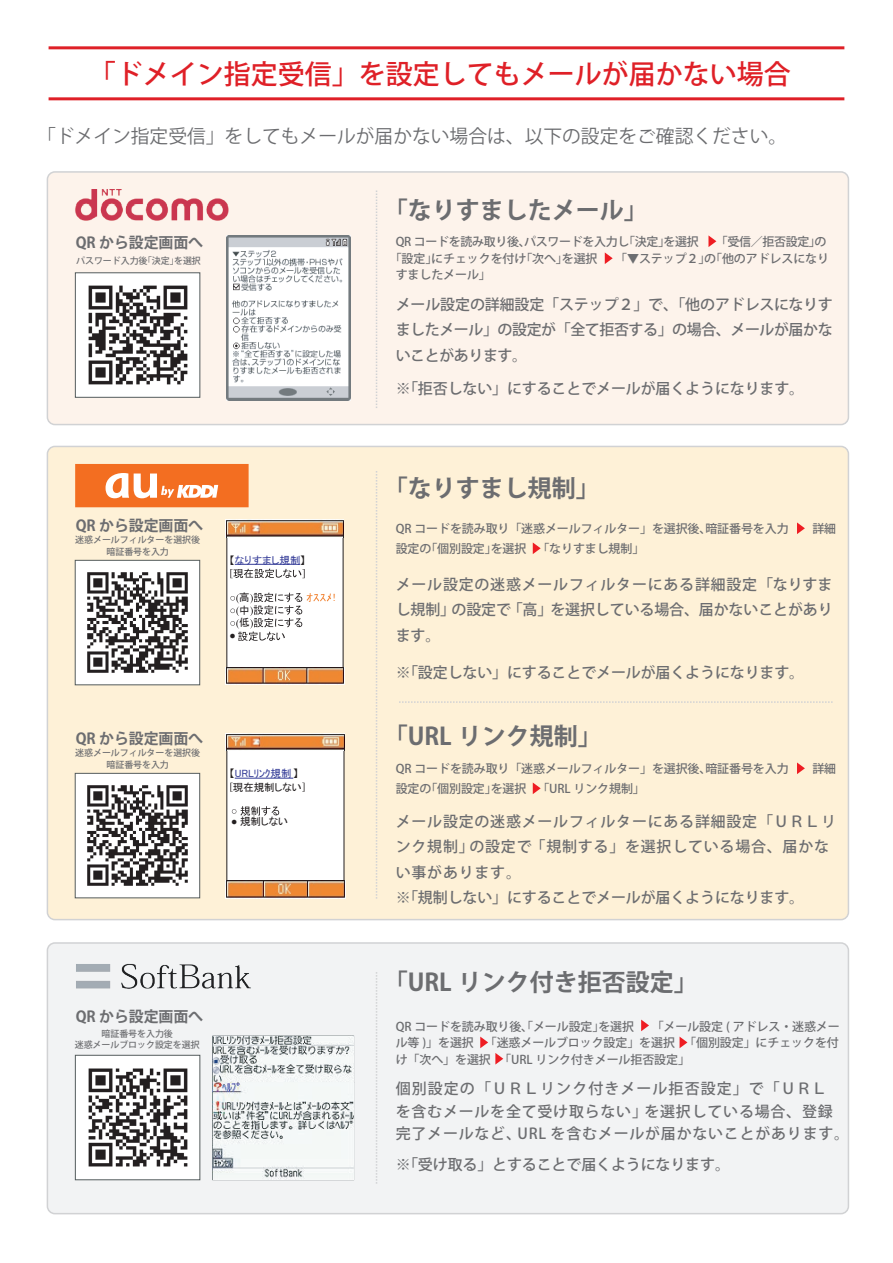
<style>
.page{position:relative;width:893px;height:1263px;background:#fff}
.page>*{position:absolute;margin:0;border:0;box-sizing:border-box;transform-origin:0 0}
.t1{font:500 27px "Koz Go Pro";color:#df2027}
.t2{font:700 24px "Koz Go Pro";color:#6c6d70}
.t3{font:18.75px "Koz Go Pro";color:#6c6d70}
.t4{font:500 15px/25.5px "Koz Go Pro";letter-spacing:-.01em;color:#6c6d70;text-align:justify}
.t5{font:500 15px/25.5px "Koz Go Pro";letter-spacing:.05em;color:#6c6d70}
.t6{font:700 15px "Koz Go Pro";letter-spacing:-.01em;color:#6c6d70}
.t7{font:500 12px/16.5px "Koz Go Pro";letter-spacing:-.01em;color:#6c6d70}
.t8{font:10.5px/12.6px "MS P Gothic";letter-spacing:-.015em;color:#231f20}
.t9{font:10.5px "MS P Gothic";color:#333b97}
.t10{font:10.5px "MS P Gothic";color:#f18231}
.t11{font:500 9px/11.2px "Koz Go Pro";letter-spacing:-.01em;color:#6c6d70;text-align:center}
.t12{font:5.55px "MS P Gothic";color:#231f20}
.s1{color:#231f20}
.s2{color:#333b97}
</style>
<div class="page">
<div style="left:46px;top:445px;width:803px;height:475px;background:#fef1d7"></div>
<div style="left:46px;top:942px;width:803px;height:272px;background:#f2f3f4"></div>
<svg style="left:48px;top:46px;width:797px;height:4px;background:#e6575c"></svg>
<svg style="left:48px;top:97px;width:797px;height:4px;background:#e6575c"></svg>
<div style="left:46px;top:171px;width:803px;height:253px;background:#fdf3eb"></div>
<img style="left:62px;top:176px;width:181px;height:59px">
<img style="left:62px;top:949px;width:202px;height:56px">
<div style="left:75px;top:464px;width:174px;height:43px;background:#f36e21"></div>
<svg style="left:106px;top:473px;width:112px;height:25px"></svg>
<img style="left:75px;top:273px;width:125px;height:124px">
<svg style="left:708px;top:235px;width:8px;height:12px"></svg>
<svg style="left:605px;top:252px;width:8px;height:12px"></svg>
<svg style="left:797px;top:522px;width:8px;height:12px"></svg>
<svg style="left:533px;top:542px;width:8px;height:12px"></svg>
<svg style="left:797px;top:762px;width:8px;height:12px"></svg>
<svg style="left:533px;top:782px;width:8px;height:12px"></svg>
<svg style="left:480px;top:1036px;width:8px;height:12px"></svg>
<svg style="left:495px;top:1053px;width:8px;height:11px"></svg>
<svg style="left:680px;top:1036px;width:7px;height:12px"></svg>
<svg style="left:641px;top:1019px;width:8px;height:12px"></svg>
<svg style="left:397px;top:700px;width:437px;height:4px;background:#f5ebd6"></svg>
<svg style="left:375px;top:189px;width:3px;height:221px"></svg>
<svg style="left:375px;top:469px;width:3px;height:431px"></svg>
<svg style="left:375px;top:970px;width:3px;height:215px"></svg>
<svg style="left:226px;top:537px;width:118px;height:130px"></svg>
<img style="left:225px;top:519px;width:119px;height:18px">
<img style="left:225px;top:667px;width:119px;height:18px">
<img style="left:225px;top:733px;width:119px;height:18px">
<img style="left:225px;top:881px;width:120px;height:17px">
<svg style="left:226px;top:744px;width:119px;height:152px"></svg>
<img style="left:227px;top:236px;width:123px;height:164px">
<img style="left:75px;top:560px;width:125px;height:125px">
<img style="left:75px;top:773px;width:125px;height:125px">
<img style="left:75px;top:1055px;width:125px;height:125px">
<img style="left:212px;top:1035px;width:142px;height:145px">
<img style="left:160px;top:1005px;width:112px;height:112px">
<h1 class="t1" style="left:89px;top:57px;width:704px">「ドメイン指定受信」を設定してもメールが届かない場合</h1>
<h3 class="t3" style="left:37px;top:124px;width:751px">「ドメイン指定受信」をしてもメールが届かない場合は、以下の設定をご確認ください。</h3>
<p class="t6" style="left:76px;top:233px;width:129px">QR から設定画面へ</p>
<p class="t11" style="left:76px;top:255px;width:126px">パスワード入力後｢決定｣を選択</p>
<p class="t6" style="left:76px;top:516px;width:129px">QR から設定画面へ</p>
<p class="t11" style="left:75px;top:535px;width:126px">迷惑メールフィルターを選択後暗証番号を入力</p>
<p class="t9" style="left:230px;top:554px;width:77px"><span class="s1">【</span>なりすまし規制<span class="s1">】</span></p>
<p class="t8" style="left:239px;top:591px;width:12px">高</p>
<p class="t10" style="left:333px;top:592px;width:4px">!</p>
<p class="t8" style="left:239px;top:604px;width:12px">中低</p>
<p class="t12" style="left:230px;top:634px;width:7px">●</p>
<p class="t6" style="left:76px;top:729px;width:129px">QR から設定画面へ</p>
<p class="t11" style="left:75px;top:748px;width:126px">迷惑メールフィルターを選択後暗証番号を入力</p>
<p class="t8" style="left:230px;top:766px;width:74px;line-height:13.5px;text-align:center">【<span class="s2">URLﾘﾝｸ規制</span>】現在規制しない</p>
<p class="t8" style="left:240px;top:815px;width:49px">規制しない</p>
<p class="t12" style="left:231px;top:819px;width:7px">●</p>
<p class="t6" style="left:76px;top:1007px;width:129px">QR から設定画面へ</p>
<p class="t11" style="left:75px;top:1028px;width:126px">暗証番号を入力後<br>迷惑メールブロック設定を選択</p>
<h2 class="t2" style="left:384px;top:195px;width:265px">「なりすましたメール」</h2>
<p class="t7" style="left:396px;top:234px;width:435px">QR コードを読み取り後､パスワードを入力し｢決定｣を選択　　｢受信／拒否設定｣の｢設定｣にチェックを付け｢次へ｣を選択　　｢▼ステップ２｣の｢他のアドレスになりすましたメール｣</p>
<p class="t4" style="left:396px;top:292px;width:438px">メール設定の詳細設定「ステップ２」で、「他のアドレスになりすましたメール」の設定が「全て拒否する」の場合、メールが届かないことがあります。</p>
<p class="t4" style="left:396px;top:376px;width:410px">※「拒否しない」にすることでメールが届くようになります。</p>
<h2 class="t2" style="left:384px;top:473px;width:217px">「なりすまし規制」</h2>
<p class="t7" style="left:396px;top:520px;width:442px;line-height:19.5px">QR コードを読み取り「迷惑メールフィルター」を選択後､暗証番号を入力　　詳細設定の｢個別設定｣を選択　 ｢なりすまし規制｣</p>
<p class="t4" style="left:396px;top:572px;width:438px">メール設定の迷惑メールフィルターにある詳細設定「なりすまし規制」の設定で「高」を選択している場合、届かないことがあります。</p>
<p class="t4" style="left:396px;top:660px;width:410px">※「設定しない」にすることでメールが届くようになります。</p>
<h2 class="t2" style="left:384px;top:720px;width:220px">「URL リンク規制」</h2>
<p class="t7" style="left:396px;top:760px;width:442px;line-height:19.5px">QR コードを読み取り「迷惑メールフィルター」を選択後､暗証番号を入力　　詳細設定の｢個別設定｣を選択　 ｢URL リンク規制｣</p>
<p class="t5" style="left:396px;top:809px;width:442px">メール設定の迷惑メールフィルターにある詳細設定「ＵＲＬリンク規制」の設定で「規制する」を選択している場合、届かない事があります。<br>※「規制しない」にすることでメールが届くようになります。</p>
<h2 class="t2" style="left:384px;top:966px;width:316px">「URL リンク付き拒否設定」</h2>
<p class="t7" style="left:396px;top:1019px;width:446px;text-align:justify">QR コードを読み取り後､｢メール設定｣を選択　　「メール設定 ( アドレス・迷惑メール等 )」を選択　 「迷惑メールブロック設定」を選択 「個別設定」にチェックを付け「次へ」を選択　 「URL リンク付きメール拒否設定」</p>
<p class="t5" style="left:396px;top:1078px;width:455px;line-height:22.5px">個別設定の「ＵＲＬリンク付きメール拒否設定」で「ＵＲＬ<br>を含むメールを全て受け取らない」を選択している場合、登録完了メールなど、URL を含むメールが届かないことがあります。</p>
<p class="t4" style="left:396px;top:1152px;width:336px">※「受け取る」とすることで届くようになります。</p>
</div>
